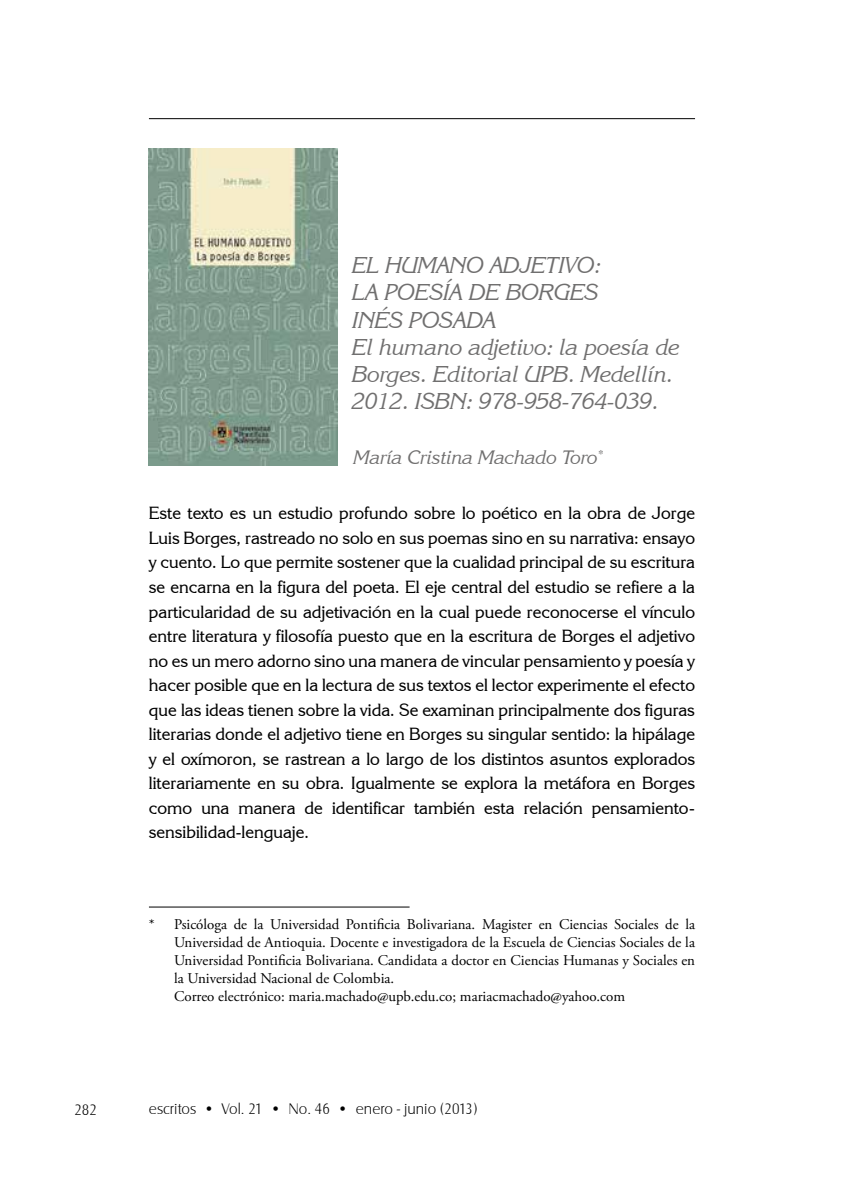
<style>
.page{position:relative;width:844px;height:1191px;background:#fff}
.page>*{position:absolute;margin:0;border:0;box-sizing:border-box;transform-origin:0 0}
.t1{font:italic 22.75px/27.3px "Korinna IT Cby BT";color:#706f6f}
.t2{font:italic 19.25px "Korinna IT Cby BT";color:#706f6f}
.t3{font:17.5px/24.5px "Korinna IT Cby BT";color:#000;text-align:justify}
.t4{font:15.75px "Castle T Ligh";color:#000}
.t5{font:14.88px/17.8px "Adobe Garamond Pro";color:#000}
</style>
<div class="page">
<hr style="left:149px;top:118px;width:545px;height:1px;background:#000">
<img style="left:149px;top:149px;width:189px;height:317px">
<hr style="left:149px;top:906px;width:260px;height:1px;background:#000">
<h1 class="t1" style="left:352px;top:251px;width:329px">EL HUMANO ADJETIVO:<br>LA POESÍA DE BORGES<br>INÉS POSADA<br>El humano adjetivo: la poesía de<br>Borges. Editorial UPB. Medellín.<br>2012. ISBN: 978-958-764-039.</h1>
<p class="t2" style="left:354px;top:445px;width:251px">María Cristina Machado Toro<sup>*</sup></p>
<p class="t3" style="left:149px;top:501px;width:548px">Este texto es un estudio profundo sobre lo poético en la obra de Jorge Luis Borges, rastreado no solo en sus poemas sino en su narrativa: ensayo y cuento. Lo que permite sostener que la cualidad principal de su escritura se encarna en la figura del poeta. El eje central del estudio se refiere a la particularidad de su adjetivación en la cual puede reconocerse el vínculo entre literatura y filosofía puesto que en la escritura de Borges el adjetivo no es un mero adorno sino una manera de vincular pensamiento y poesía y hacer posible que en la lectura de sus textos el lector experimente el efecto que las ideas tienen sobre la vida. Se examinan principalmente dos figuras literarias donde el adjetivo tiene en Borges su singular sentido: la hipálage y el oxímoron, se rastrean a lo largo de los distintos asuntos explorados literariamente en su obra. Igualmente se explora la metáfora en Borges como una manera de identificar también esta relación pensamiento&shy;sensibilidad-lenguaje.</p>
<p class="t5" style="left:174px;top:916px;width:522px;text-indent:-25px">* Psicóloga de la Universidad Pontificia Bolivariana. Magister en Ciencias Sociales de la Universidad de Antioquia. Docente e investigadora de la Escuela de Ciencias Sociales de la Universidad Pontificia Bolivariana. Candidata a doctor en Ciencias Humanas y Sociales en la Universidad Nacional de Colombia.<br>Correo electrónico: maria.machado@upb.edu.co; mariacmachado@yahoo.com</p>
<p class="t4" style="left:74px;top:1101px;width:24px">282</p>
<p class="t4" style="left:149px;top:1099px;width:330px">escritos • Vol. 21 • No. 46 • enero - junio (2013)</p>
</div>
